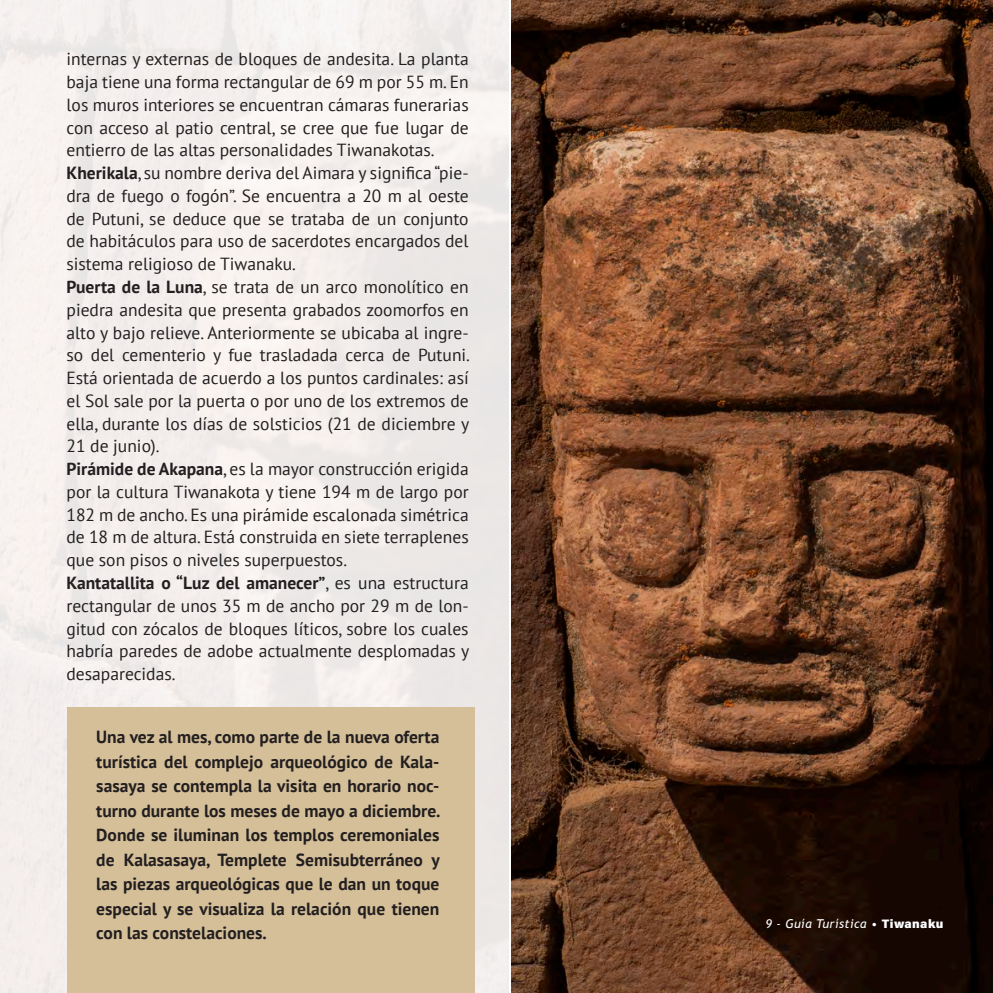
<style>
.page{position:relative;width:993px;height:993px;background:#fff}
.page>*{position:absolute;margin:0;border:0;box-sizing:border-box;transform-origin:0 0}
.t1{font:17.5px/22.8px "PT Sans";color:#231f20;text-align:justify}
.t2{font:700 17.5px/24.5px "PT Sans";color:#231f20;text-align:justify}
.t3{font:italic 12.25px "Trebuchet MS";letter-spacing:.03em;color:#fff}
.s1{font-weight:700}
.s2{font-style:normal}
.s3{font-family:"Acumin Variable Concept";font-style:normal}
</style>
<div class="page">
<div style="left:0;top:0;width:511px;height:992px;background:#f3eeec"></div>
<div style="left:67px;top:707px;width:407px;height:285px;background:#d5bf98"></div>
<img style="left:511px;top:0;width:481px;height:992px">
<p class="t1" style="left:66px;top:47px;width:403px">internas y externas de bloques de andesita. La planta baja tiene una forma rectangular de 69 m por 55 m. En los muros interiores se encuentran cámaras funerarias con acceso al patio central, se cree que fue lugar de entierro de las altas personalidades Tiwanakotas.</p>
<p class="t1" style="left:66px;top:161px;width:403px"><span class="s1">Kherikala</span>, su nombre deriva del Aimara y significa “pie&shy;dra de fuego o fogón”. Se encuentra a 20 m al oeste de Putuni, se deduce que se trataba de un conjunto de habitáculos para uso de sacerdotes encargados del sistema religioso de Tiwanaku.</p>
<p class="t1" style="left:66px;top:275px;width:405px"><span class="s1">Puerta de la Luna</span>, se trata de un arco monolítico en piedra andesita que presenta grabados zoomorfos en alto y bajo relieve. Anteriormente se ubicaba al ingre&shy;so del cementerio y fue trasladada cerca de Putuni.<br>Está orientada de acuerdo a los puntos cardinales: así el Sol sale por la puerta o por uno de los extremos de ella, durante los días de solsticios (21 de diciembre y 21 de junio).</p>
<p class="t1" style="left:66px;top:457px;width:403px"><span class="s1">Pirámide de Akapana</span>, es la mayor construcción erigida por la cultura Tiwanakota y tiene 194 m de largo por 182 m de ancho. Es una pirámide escalonada simétrica de 18 m de altura. Está construida en siete terraplenes que son pisos o niveles superpuestos.</p>
<p class="t1" style="left:66px;top:571px;width:404px"><span class="s1">Kantatallita o “Luz del amanecer”</span>, es una estructura rectangular de unos 35 m de ancho por 29 m de lon&shy;gitud con zócalos de bloques líticos, sobre los cuales habría paredes de adobe actualmente desplomadas y desaparecidas.</p>
<p class="t2" style="left:96px;top:724px;width:345px">Una vez al mes, como parte de la nueva oferta turística del complejo arqueológico de Kala&shy;sasaya se contempla la visita en horario noc&shy;turno durante los meses de mayo a diciembre.<br>Donde se iluminan los templos ceremoniales de Kalasasaya, Templete Semisubterráneo y las piezas arqueológicas que le dan un toque especial y se visualiza la relación que tienen con las constelaciones.</p>
<p class="t3" style="left:765px;top:915px;width:179px">9 - Guía Turística <span class="s2">•</span> <span class="s3">Tiwanaku</span></p>
</div>
